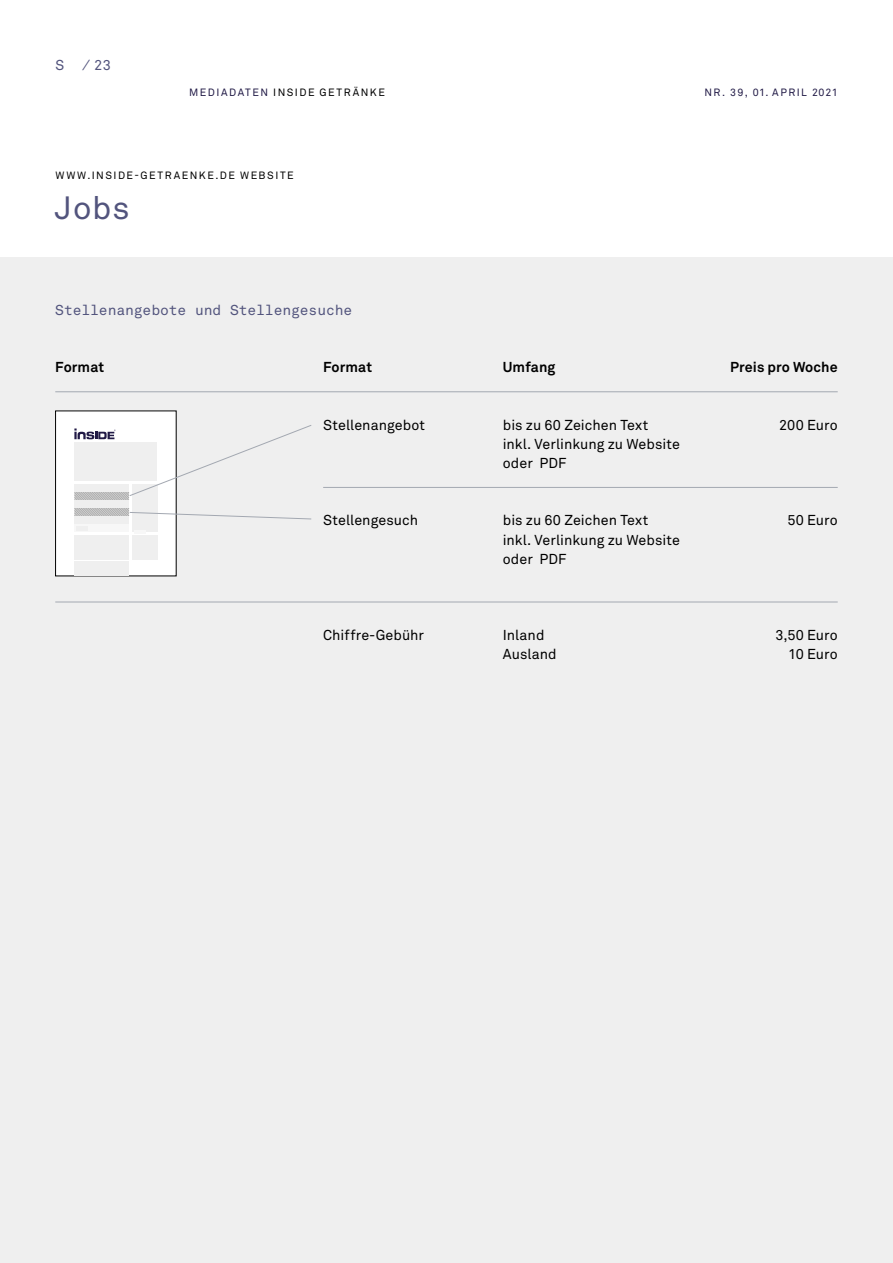
<style>
.page{position:relative;width:893px;height:1263px;background:#fff}
.page>*{position:absolute;margin:0;border:0;box-sizing:border-box;transform-origin:0 0}
.t1{font:31.8px "Akkurat Mono Pro";color:#52547d}
.t2{font:14.25px/19px "Akkurat Pro";letter-spacing:.005em;color:#000}
.t3{font:14.25px "Akkurat Mono Pro";letter-spacing:-.005em;color:#52547d}
.t4{font:700 14.25px "Akkurat Pro";letter-spacing:.005em;color:#000}
.t5{font:10.5px "Akkurat Pro";letter-spacing:.14em;color:#000}
.t6{font:10.5px "Akkurat Pro";letter-spacing:.13em;color:#211a46}
.s1{color:#211a46}
</style>
<div class="page">
<div style="left:0;top:258px;width:893px;height:1005px;background:#efefef"></div>
<hr style="left:55px;top:391px;width:783px;height:1px;background:#a3a8b1">
<hr style="left:55px;top:602px;width:783px;height:1px;background:#a3a8b1">
<hr style="left:323px;top:487px;width:515px;height:1px;background:#a3a8b1">
<div style="left:56px;top:411px;width:120px;height:165px;background:#fff"></div>
<div style="left:55px;top:411px;width:121px;height:165px;border:1px solid #000"></div>
<div style="left:74px;top:561px;width:55px;height:14px;background:#efefef"></div>
<div style="left:74px;top:536px;width:55px;height:24px;background:#efefef"></div>
<div style="left:132px;top:484px;width:25px;height:24px;background:#efefef"></div>
<div style="left:132px;top:510px;width:25px;height:22px;background:#efefef"></div>
<hr style="left:134px;top:530px;width:12px;height:4px;background:#f7f7f7">
<div style="left:132px;top:536px;width:25px;height:24px;background:#efefef"></div>
<div style="left:74px;top:500px;width:55px;height:7px;background:#efefef"></div>
<div style="left:74px;top:516px;width:55px;height:8px;background:#efefef"></div>
<div style="left:74px;top:525px;width:55px;height:7px;background:#f7f7f7"></div>
<hr style="left:76px;top:526px;width:12px;height:4px;background:#efefef">
<svg style="left:74px;top:425px;width:238px;height:74px"></svg>
<svg style="left:74px;top:508px;width:238px;height:11px"></svg>
<p class="t3" style="left:56px;top:57px;width:57px">S / 23</p>
<p class="t5" style="left:189px;top:86px;width:197px"><span class="s1">MEDIADATEN</span> INSIDE GETRÄNKE</p>
<p class="t6" style="left:704px;top:86px;width:135px">NR. 39, 01. APRIL 2021</p>
<p class="t5" style="left:55px;top:169px;width:240px">WWW.INSIDE-GETRAENKE.DE WEBSITE</p>
<h1 class="t1" style="left:53px;top:189px;width:79px">Jobs</h1>
<p class="t3" style="left:55px;top:302px;width:299px">Stellenangebote und Stellengesuche</p>
<p class="t4" style="left:503px;top:359px;width:54px">Umfang</p>
<p class="t4" style="left:55px;top:359px;width:50px">Format</p>
<p class="t4" style="left:730px;top:359px;width:109px">Preis pro Woche</p>
<p class="t4" style="left:323px;top:359px;width:50px">Format</p>
<p class="t2" style="left:323px;top:415px;width:103px">Stellenangebot</p>
<p class="t2" style="left:503px;top:415px;width:179px">bis zu 60 Zeichen Text inkl. Verlinkung zu Website oder PDF</p>
<p class="t2" style="left:779px;top:415px;width:60px">200 Euro</p>
<p class="t2" style="left:323px;top:511px;width:97px">Stellengesuch</p>
<p class="t2" style="left:503px;top:511px;width:179px">bis zu 60 Zeichen Text inkl. Verlinkung zu Website oder PDF</p>
<p class="t2" style="left:787px;top:511px;width:52px">50 Euro</p>
<p class="t2" style="left:323px;top:626px;width:102px">Chiffre-Gebühr</p>
<p class="t2" style="left:503px;top:626px;width:55px">Inland<br>Ausland</p>
<p class="t2" style="left:775px;top:626px;width:64px;text-align:right">3,50 Euro<br>10 Euro</p>
</div>
